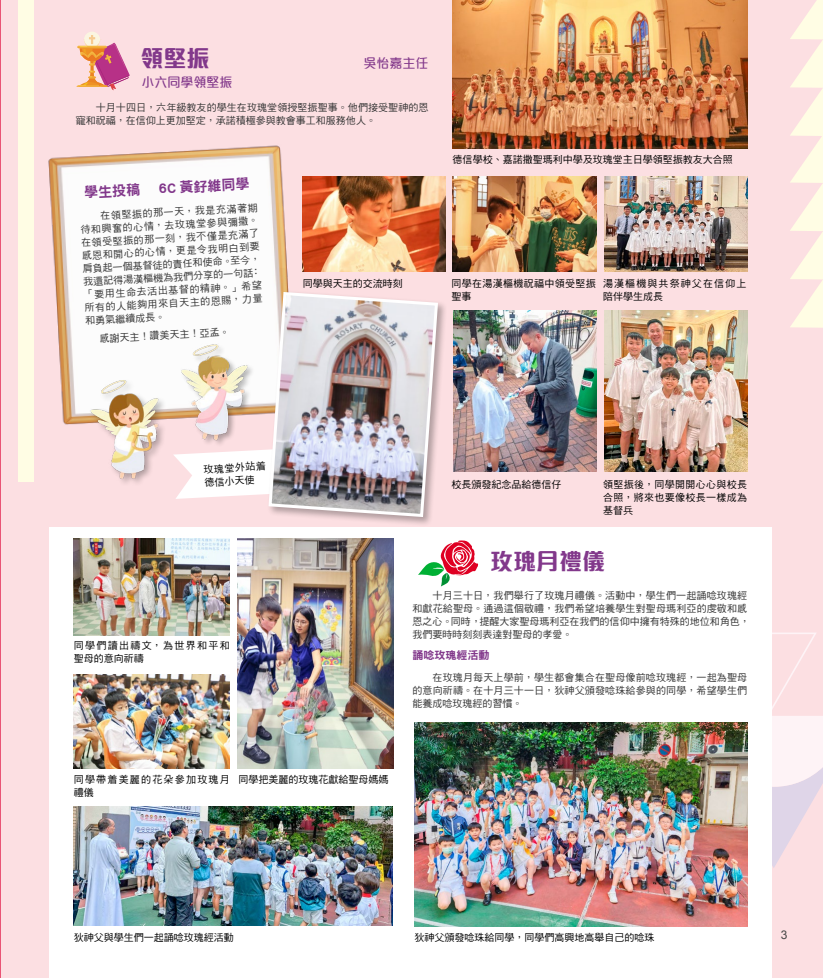
<style>
.page{position:relative;width:823px;height:978px;background:#fff}
.page>*{position:absolute;margin:0;border:0;box-sizing:border-box;transform-origin:0 0}
.t1{font:800 23px "M Elle HK";color:#82388b}
.t2{font:14px "DF Hei Std W9";color:#82388b}
.t3{font:500 13px "M Elle HK";color:#82388b}
.t4{font:12px "Arial";color:#464646}
.t5{font:11px "DF Hei Std W9";color:#82388b}
.t6{font:10px/13px "DF Hei Std W5";letter-spacing:.01em;color:#363636}
.t7{font:10px/13px "DF Hei Std W5";color:#000;text-align:justify}
.t8{font:10px/13px "DF Hei Std W5";letter-spacing:.13em;color:#000}
.t9{font:10px/13px "DF Hei Std W5";letter-spacing:.11em;color:#000}
.t10{font:10px/13px "DF Hei Std W5";letter-spacing:.035em;color:#000}
.t11{font:10px/13px "DF Hei Std W5";letter-spacing:.12em;color:#000}
</style>
<div class="page">
<div style="left:0;top:0;width:822px;height:978px;background:#fcdfe2"></div>
<hr style="left:0;top:0;width:1px;height:978px;background:#e95475">
<svg style="left:790px;top:0;width:32px;height:328px"></svg>
<svg style="left:771px;top:633px;width:51px;height:235px"></svg>
<img style="left:318px;top:176px;width:127px;height:96px">
<div style="left:49px;top:527px;width:722px;height:451px;background:#fff"></div>
<div style="left:84px;top:32px;width:16px;height:16px;background:#fbf5e1;border-radius:50%"></div>
<svg style="left:76px;top:35px;width:54px;height:55px"></svg>
<img style="left:452px;top:176px;width:144px;height:96px">
<img style="left:604px;top:310px;width:142px;height:162px">
<img style="left:453px;top:310px;width:143px;height:162px">
<img style="left:452px;top:0;width:294px;height:148px">
<img style="left:604px;top:176px;width:142px;height:96px">
<svg style="left:418px;top:540px;width:60px;height:46px"></svg>
<img style="left:48px;top:145px;width:270px;height:280px">
<svg style="left:174px;top:450px;width:93px;height:49px"></svg>
<div style="left:267px;top:290px;width:181px;height:237px;background:#000;opacity:.3"></div>
<img style="left:267px;top:290px;width:172px;height:229px">
<img style="left:74px;top:539px;width:155px;height:96px">
<img style="left:74px;top:675px;width:155px;height:93px">
<img style="left:74px;top:806px;width:318px;height:119px">
<img style="left:237px;top:539px;width:156px;height:229px">
<img style="left:414px;top:723px;width:332px;height:203px">
<div style="left:181px;top:344px;width:74px;height:104px;background:#000;opacity:.3"></div>
<img style="left:177px;top:332px;width:74px;height:121px">
<img style="left:89px;top:369px;width:78px;height:114px">
<div style="left:18px;top:0;width:16px;height:482px;background:#fffde4"></div>
<h1 class="t1" style="left:140px;top:41px;width:70px">領堅振</h1>
<h3 class="t3" style="left:141px;top:73px;width:92px">小六同學領堅振</h3>
<h3 class="t3" style="left:363px;top:54px;width:66px">吳怡嘉主任</h3>
<p class="t6" style="left:76px;top:100px;width:354px">　　十月十四日，六年級教友的學生在玫瑰堂領授堅振聖事。他們接受聖神的恩寵和祝福，在信仰上更加堅定，承諾積極參與教會事工和服務他人。</p>
<h2 class="t2" style="left:84px;top:185px;width:57px;rotate:-3deg">學生投稿</h2>
<h2 class="t2" style="left:158px;top:181px;width:92px;rotate:-3deg">6C 黃釨維同學</h2>
<p class="t6" style="left:79px;top:210px;width:179px;text-align:justify;rotate:-3deg">　　在領堅振的那一天，我是充滿著期待和興奮的心情，去玫瑰堂參與彌撒。在領受堅振的那一刻，我不僅是充滿了感恩和開心的心情，更是令我明白到要肩負起一個基督徒的責任和使命。至今，我還記得湯漢樞機為我們分享的一句話：「要用生命去活出基督的精神。」希望所有的人能夠用來自天主的恩賜，力量和勇氣繼續成長。</p>
<p class="t6" style="left:99px;top:332px;width:132px;rotate:-3deg">感謝天主！讚美天主！亞孟。</p>
<p class="t7" style="left:302px;top:277px;width:101px">同學與天主的交流時刻</p>
<p class="t7" style="left:452px;top:152px;width:281px">德信學校、嘉諾撒聖瑪利中學及玫瑰堂主日學領堅振教友大合照</p>
<p class="t10" style="left:451px;top:277px;width:146px">同學在湯漢樞機祝福中領受堅振聖事</p>
<p class="t9" style="left:602px;top:277px;width:145px">湯漢樞機與共祭神父在信仰上陪伴學生成長</p>
<p class="t7" style="left:203px;top:463px;width:64px;rotate:-4deg">玫瑰堂外站着德信小天使</p>
<p class="t7" style="left:451px;top:477px;width:111px">校長頒發紀念品給德信仔</p>
<p class="t7" style="left:602px;top:477px;width:146px">領堅振後，同學開開心心與校長合照，將來也要像校長一樣成為基督兵</p>
<h1 class="t1" style="left:490px;top:544px;width:117px">玫瑰月禮儀</h1>
<p class="t8" style="left:74px;top:639px;width:157px">同學們讀出禱文，為世界和平和聖母的意向祈禱</p>
<p class="t6" style="left:412px;top:589px;width:338px">　　十月三十日，我們舉行了玫瑰月禮儀。活動中，學生們一起誦唸玫瑰經和獻花給聖母。通過這個敬禮，我們希望培養學生對聖母瑪利亞的虔敬和感恩之心。同時，提醒大家聖母瑪利亞在我們的信仰中擁有特殊的地位和角色，我們要時時刻刻表達對聖母的孝愛。</p>
<p class="t5" style="left:412px;top:649px;width:78px">誦唸玫瑰經活動</p>
<p class="t6" style="left:412px;top:671px;width:336px;text-align:justify">　　在玫瑰月每天上學前，學生都會集合在聖母像前唸玫瑰經，一起為聖母的意向祈禱。在十月三十一日，狄神父頒發唸珠給參與的同學，希望學生們能養成唸玫瑰經的習慣。</p>
<p class="t11" style="left:74px;top:773px;width:157px">同學帶着美麗的花朵參加玫瑰月禮儀</p>
<p class="t7" style="left:238px;top:773px;width:152px">同學把美麗的玫瑰花獻給聖母媽媽</p>
<p class="t7" style="left:74px;top:931px;width:161px">狄神父與學生們一起誦唸玫瑰經活動</p>
<p class="t7" style="left:414px;top:931px;width:241px">狄神父頒發唸珠給同學，同學們高興地高舉自己的唸珠</p>
<p class="t4" style="left:780px;top:927px;width:8px">3</p>
</div>
